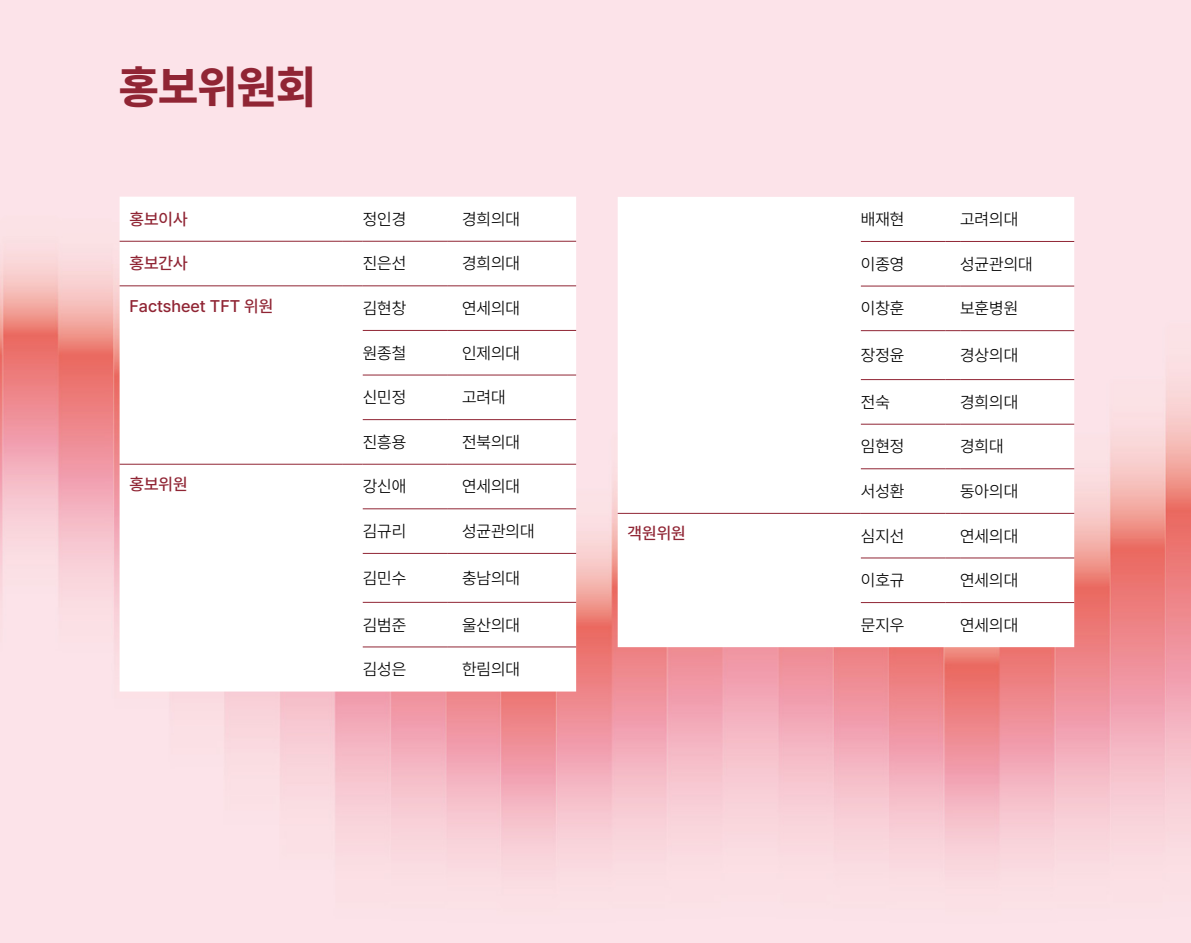
<style>
.page{position:relative;width:1191px;height:943px;background:#fff}
.page>*{position:absolute;margin:0;border:0;box-sizing:border-box;transform-origin:0 0}
.t1{font:800 45.5px "Pretendard";color:#902534}
.t2{font:300 16.8px "Pretendard";color:#000}
.t3{font:500 16.8px "Pretendard";color:#902534}
</style>
<div class="page">
<img style="left:0;top:0;width:1191px;height:943px">
<svg style="left:120px;top:197px;width:456px;height:494px"></svg>
<hr style="left:120px;top:241px;width:223px;height:1px;background:#902534">
<svg style="left:343px;top:241px;width:20px;height:1px"></svg>
<hr style="left:363px;top:241px;width:84px;height:1px;background:#902534">
<svg style="left:447px;top:241px;width:15px;height:1px"></svg>
<hr style="left:462px;top:241px;width:114px;height:1px;background:#902534">
<hr style="left:120px;top:285px;width:223px;height:1px;background:#902534">
<svg style="left:343px;top:285px;width:20px;height:1px"></svg>
<hr style="left:363px;top:285px;width:84px;height:1px;background:#902534">
<svg style="left:447px;top:285px;width:15px;height:1px"></svg>
<hr style="left:462px;top:285px;width:114px;height:1px;background:#902534">
<hr style="left:363px;top:330px;width:84px;height:1px;background:#902534">
<svg style="left:447px;top:330px;width:15px;height:1px"></svg>
<hr style="left:462px;top:330px;width:114px;height:1px;background:#902534">
<hr style="left:363px;top:508px;width:84px;height:1px;background:#902534">
<svg style="left:447px;top:508px;width:15px;height:1px"></svg>
<hr style="left:462px;top:508px;width:114px;height:1px;background:#902534">
<hr style="left:363px;top:553px;width:84px;height:1px;background:#902534">
<svg style="left:447px;top:553px;width:15px;height:1px"></svg>
<hr style="left:462px;top:553px;width:114px;height:1px;background:#902534">
<hr style="left:363px;top:602px;width:84px;height:1px;background:#902534">
<svg style="left:447px;top:602px;width:15px;height:1px"></svg>
<hr style="left:462px;top:602px;width:114px;height:1px;background:#902534">
<hr style="left:363px;top:646px;width:84px;height:1px;background:#902534">
<svg style="left:447px;top:646px;width:15px;height:1px"></svg>
<hr style="left:462px;top:646px;width:114px;height:1px;background:#902534">
<hr style="left:363px;top:375px;width:84px;height:1px;background:#902534">
<svg style="left:447px;top:375px;width:15px;height:1px"></svg>
<hr style="left:462px;top:375px;width:114px;height:1px;background:#902534">
<hr style="left:363px;top:419px;width:84px;height:1px;background:#902534">
<svg style="left:447px;top:419px;width:15px;height:1px"></svg>
<hr style="left:462px;top:419px;width:114px;height:1px;background:#902534">
<hr style="left:363px;top:464px;width:84px;height:1px;background:#902534">
<svg style="left:447px;top:464px;width:15px;height:1px"></svg>
<hr style="left:462px;top:464px;width:114px;height:1px;background:#902534">
<hr style="left:120px;top:464px;width:223px;height:1px;background:#902534">
<svg style="left:343px;top:464px;width:20px;height:1px"></svg>
<svg style="left:617px;top:197px;width:457px;height:450px"></svg>
<hr style="left:861px;top:330px;width:84px;height:1px;background:#902534">
<svg style="left:945px;top:330px;width:15px;height:1px"></svg>
<hr style="left:960px;top:330px;width:114px;height:1px;background:#902534">
<hr style="left:861px;top:379px;width:84px;height:1px;background:#902534">
<svg style="left:945px;top:379px;width:15px;height:1px"></svg>
<hr style="left:960px;top:379px;width:114px;height:1px;background:#902534">
<hr style="left:861px;top:424px;width:84px;height:1px;background:#902534">
<svg style="left:945px;top:424px;width:15px;height:1px"></svg>
<hr style="left:960px;top:424px;width:114px;height:1px;background:#902534">
<hr style="left:861px;top:468px;width:84px;height:1px;background:#902534">
<svg style="left:945px;top:468px;width:15px;height:1px"></svg>
<hr style="left:960px;top:468px;width:114px;height:1px;background:#902534">
<hr style="left:617px;top:513px;width:224px;height:1px;background:#902534">
<svg style="left:841px;top:513px;width:20px;height:1px"></svg>
<hr style="left:861px;top:513px;width:84px;height:1px;background:#902534">
<svg style="left:945px;top:513px;width:15px;height:1px"></svg>
<hr style="left:960px;top:513px;width:114px;height:1px;background:#902534">
<hr style="left:861px;top:557px;width:84px;height:1px;background:#902534">
<svg style="left:945px;top:557px;width:15px;height:1px"></svg>
<hr style="left:960px;top:557px;width:114px;height:1px;background:#902534">
<hr style="left:861px;top:602px;width:84px;height:1px;background:#902534">
<svg style="left:945px;top:602px;width:15px;height:1px"></svg>
<hr style="left:960px;top:602px;width:114px;height:1px;background:#902534">
<hr style="left:861px;top:286px;width:84px;height:1px;background:#902534">
<svg style="left:945px;top:286px;width:15px;height:1px"></svg>
<hr style="left:960px;top:286px;width:114px;height:1px;background:#902534">
<hr style="left:861px;top:241px;width:84px;height:1px;background:#902534">
<svg style="left:945px;top:241px;width:15px;height:1px"></svg>
<hr style="left:960px;top:241px;width:114px;height:1px;background:#902534">
<h1 class="t1" style="left:119px;top:54px;width:198px">홍보위원회</h1>
<p class="t3" style="left:129px;top:207px;width:60px">홍보이사</p>
<p class="t2" style="left:363px;top:207px;width:45px">정인경</p>
<p class="t2" style="left:462px;top:207px;width:60px">경희의대</p>
<p class="t3" style="left:129px;top:251px;width:60px">홍보간사</p>
<p class="t2" style="left:363px;top:252px;width:45px">진은선</p>
<p class="t2" style="left:462px;top:252px;width:60px">경희의대</p>
<p class="t3" style="left:130px;top:294px;width:145px">Factsheet TFT 위원</p>
<p class="t2" style="left:363px;top:296px;width:45px">김현창</p>
<p class="t2" style="left:462px;top:296px;width:60px">연세의대</p>
<p class="t2" style="left:363px;top:341px;width:45px">원종철</p>
<p class="t2" style="left:462px;top:341px;width:60px">인제의대</p>
<p class="t2" style="left:363px;top:386px;width:45px">신민정</p>
<p class="t2" style="left:462px;top:386px;width:45px">고려대</p>
<p class="t2" style="left:363px;top:430px;width:45px">진흥용</p>
<p class="t2" style="left:462px;top:430px;width:60px">전북의대</p>
<p class="t3" style="left:130px;top:472px;width:60px">홍보위원</p>
<p class="t2" style="left:363px;top:475px;width:45px">강신애</p>
<p class="t2" style="left:462px;top:475px;width:60px">연세의대</p>
<p class="t2" style="left:363px;top:519px;width:45px">김규리</p>
<p class="t2" style="left:462px;top:519px;width:74px">성균관의대</p>
<p class="t2" style="left:363px;top:566px;width:45px">김민수</p>
<p class="t2" style="left:462px;top:566px;width:60px">충남의대</p>
<p class="t2" style="left:363px;top:613px;width:45px">김범준</p>
<p class="t2" style="left:462px;top:613px;width:60px">울산의대</p>
<p class="t2" style="left:363px;top:657px;width:45px">김성은</p>
<p class="t2" style="left:462px;top:657px;width:60px">한림의대</p>
<p class="t2" style="left:861px;top:208px;width:45px">배재현</p>
<p class="t2" style="left:960px;top:208px;width:60px">고려의대</p>
<p class="t2" style="left:861px;top:252px;width:45px">이종영</p>
<p class="t2" style="left:960px;top:252px;width:74px">성균관의대</p>
<p class="t2" style="left:861px;top:297px;width:45px">이창훈</p>
<p class="t2" style="left:960px;top:297px;width:60px">보훈병원</p>
<p class="t2" style="left:861px;top:343px;width:45px">장정윤</p>
<p class="t2" style="left:960px;top:343px;width:60px">경상의대</p>
<p class="t2" style="left:861px;top:390px;width:31px">전숙</p>
<p class="t2" style="left:960px;top:390px;width:60px">경희의대</p>
<p class="t2" style="left:861px;top:435px;width:45px">임현정</p>
<p class="t2" style="left:960px;top:435px;width:45px">경희대</p>
<p class="t2" style="left:861px;top:479px;width:45px">서성환</p>
<p class="t2" style="left:960px;top:479px;width:60px">동아의대</p>
<p class="t3" style="left:627px;top:521px;width:60px">객원위원</p>
<p class="t2" style="left:861px;top:524px;width:45px">심지선</p>
<p class="t2" style="left:960px;top:524px;width:60px">연세의대</p>
<p class="t2" style="left:861px;top:568px;width:45px">이호규</p>
<p class="t2" style="left:960px;top:568px;width:60px">연세의대</p>
<p class="t2" style="left:861px;top:613px;width:45px">문지우</p>
<p class="t2" style="left:960px;top:613px;width:60px">연세의대</p>
</div>
